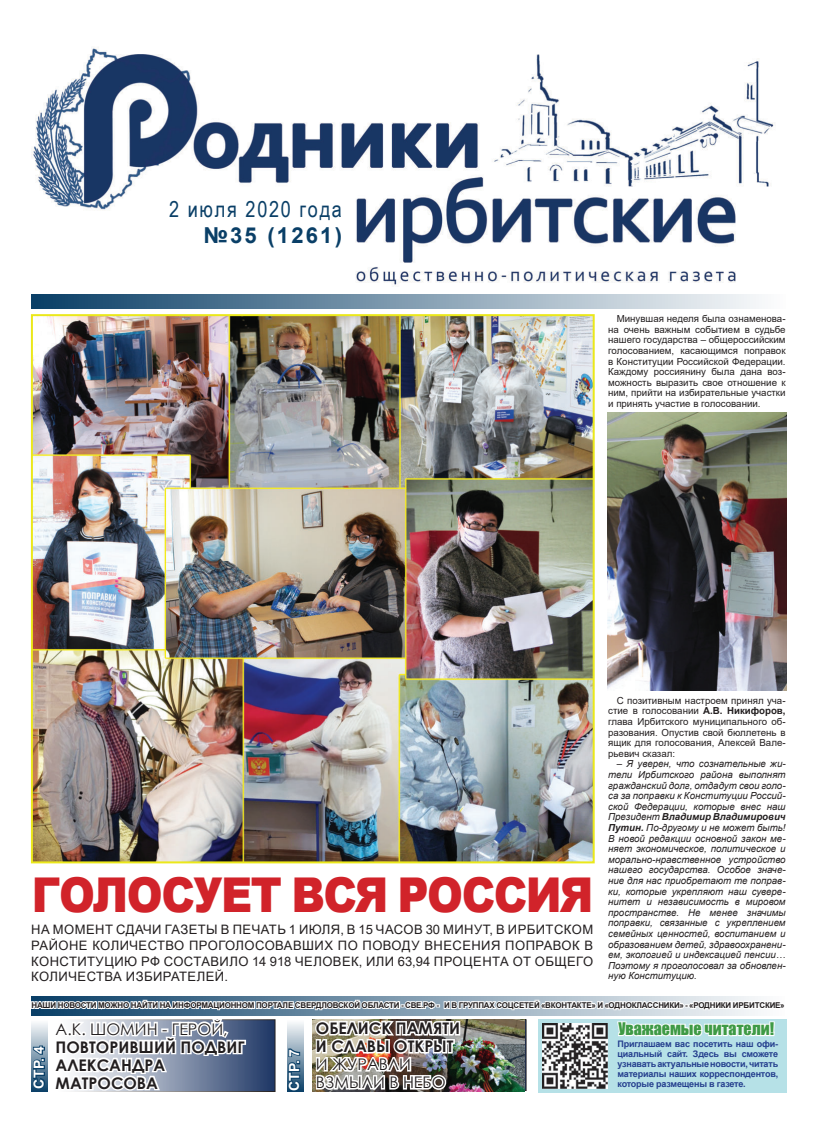
<style>
.page{position:relative;width:817px;height:1134px;background:#fff}
.page>*{position:absolute;margin:0;border:0;box-sizing:border-box;transform-origin:0 0}
.t1{font:900 48px "Arial";letter-spacing:-.035em;color:#d1232a;scale:.9 1}
.t2{font:22px "Arial Narrow";letter-spacing:.08em;color:#0a3f67}
.t3{font:700 22px "Arial";letter-spacing:.1em;color:#0a3f67}
.t4{font:700 16px/18px "Century Gothic";color:#231f20}
.t5{font:16px/18px "Century Gothic";color:#231f20}
.t6{font:16px "Impact";color:#3e9a45}
.t7{font:700 14px "Arial";letter-spacing:.025em;color:#fff}
.t8{font:13px/15.6px "Arial";letter-spacing:.035em;color:#231f20;text-align:justify}
.t9{font:italic 9.7px/10.6px "Arial";color:#231f20;text-align:justify}
.t10{font:9.7px/10.6px "Arial";color:#231f20;text-align:justify}
.t11{font:700 9px/10px "Arial";letter-spacing:-.02em;color:#253f8e;text-align:justify}
.t12{font:700 8px "Arial";letter-spacing:-.025em;color:#231f20}
.s1{font-weight:700}
</style>
<div class="page">
<div style="left:31px;top:293px;width:754px;height:16px;background:linear-gradient(to right,#093e66,#fcfdfd)"></div>
<img style="left:31px;top:46px;width:754px;height:248px">
<svg style="left:164px;top:191px;width:183px;height:62px"></svg>
<img style="left:607px;top:412px;width:179px;height:279px">
<img style="left:34px;top:317px;width:557px;height:543px">
<div style="left:31px;top:314px;width:563px;height:549px;border:2px solid #ebe81a"></div>
<img style="left:31px;top:996px;width:755px;height:97px">
<h2 class="t2" style="left:169px;top:193px;width:174px">2 июля 2020 года</h2>
<h2 class="t3" style="left:203px;top:220px;width:140px">№35 (1261)</h2>
<p class="t10" style="left:608px;top:313px;width:179px;text-indent:9px">минувшая неделя была ознаменова&shy;на очень важным событием в судьбе нашего государства – общероссийским голосованием, касающимся поправок в конституции российской Федерации. каждому россиянину была дана воз&shy;можность выразить свое отношение к ним, прийти на избирательные участки и принять участие в голосовании.</p>
<h1 class="t1" style="left:32px;top:859px;width:625px">Голосует вся Россия</h1>
<h3 class="t8" style="left:31px;top:922px;width:563px">На момеНт сдачи газеты в печать 1 июля, в 15 часов 30 миНут, в ирбитском райоНе количество проголосовавших по поводу вНесеНия поправок в коНституцию рФ составило 14 918 человек, или 63,94 процеНта от общего количества избирателей.</h3>
<p class="t10" style="left:608px;top:695px;width:179px;text-indent:9px">с позитивным настроем принял уча&shy;стие в голосовании <span class="s1">а.в. Никифоров, </span>глава ирбитского муниципального об&shy;разования. опустив свой бюллетень в ящик для голосования, алексей вале&shy;рьевич сказал:</p>
<p class="t9" style="left:608px;top:759px;width:179px;text-indent:9px">– Я уверен, что сознательные жи&shy;тели Ирбитского района выполнят гражданский долг, отдадут свои голо&shy;са за поправки к Конституции Россий&shy;ской Федерации, которые внес наш Президент <span class="s1">Владимир Владимирович Путин.</span> По-другому и не может быть!<br>В новой редакции основной закон ме&shy;няет экономическое, политическое и морально-нравственное устройство нашего государства. Особое значе&shy;ние для нас приобретают те поправ&shy;ки, которые укрепляют наш сувере&shy;нитет и независимость в мировом пространстве. Не менее значимы поправки, связанные с укреплением семейных ценностей, воспитанием и образованием детей, здравоохранени&shy;ем, экологией и индексацией пенсии… Поэтому я проголосовал за обновлен&shy;ную Конституцию.</p>
<p class="t12" style="left:31px;top:999px;width:754px">Наши Новости можНо Найти На иНформациоННом портале свердловской области - све.рф - и в группах соцсетей «вкоНтакте» и «одНоклассНики» - «родНики ирбитские»</p>
<h3 class="t7" style="left:29px;top:1088px;width:44px;rotate:-90deg">стр. 4</h3>
<h3 class="t5" style="left:56px;top:1020px;width:173px">а.к. шомин - герой,</h3>
<h3 class="t4" style="left:56px;top:1037px;width:191px">повторивший подвиг александра матросова</h3>
<h3 class="t7" style="left:284px;top:1091px;width:44px;rotate:-90deg">стр. 7</h3>
<h3 class="t4" style="left:316px;top:1018px;width:146px">обелиск памяти и славы открыт</h3>
<h3 class="t5" style="left:316px;top:1055px;width:131px">и журавли взмыли в небо</h3>
<h3 class="t6" style="left:618px;top:1016px;width:157px">Уважаемые читатели!</h3>
<p class="t11" style="left:617px;top:1039px;width:162px">приглашаем вас посетить наш офи&shy;циальный сайт. Здесь вы сможете узнавать актуальные новости, читать материалы наших корреспондентов, которые размещены в газете.</p>
</div>
